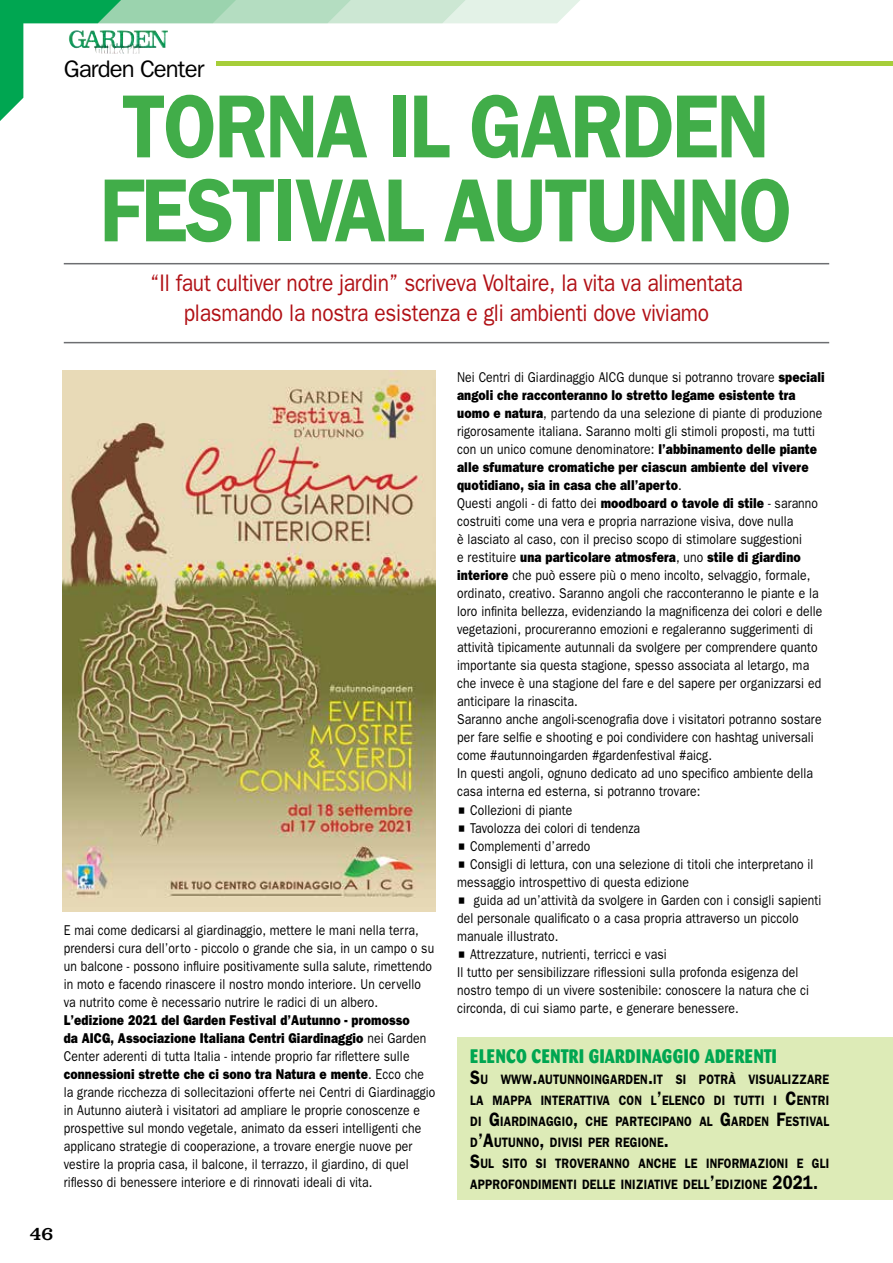
<style>
.page{position:relative;width:893px;height:1263px;background:#fff}
.page>*{position:absolute;margin:0;border:0;box-sizing:border-box;transform-origin:0 0}
.t1{font:600 90px/84px "Franklin Gothic";letter-spacing:-.03em;color:#41ad49;scale:.9 1}
.t2{font:24px/30px "Franklin Gothic";letter-spacing:-.01em;color:#b11116;text-align:center;scale:.88 1}
.t3{font:24px "Franklin Gothic";letter-spacing:-.04em;color:#000}
.t4{font:800 19.5px "Barmeno";letter-spacing:.03em;color:#00a651;scale:.85 1}
.t5{font:500 17.25px "Clarendon";color:#000}
.t6{font:14.25px/18px "Franklin Gothic";letter-spacing:.01em;color:#000;scale:.85 1}
.t7{font:800 14.25px "Franklin Gothic";letter-spacing:.01em;color:#000;scale:.85 1}
.t8{font:600 13.65px/21px "Franklin Gothic";letter-spacing:.015em;color:#000;scale:.85 1}
.s1{font-weight:800}
.s2{font-weight:400}
.s3{font-size:19.5px}
</style>
<div class="page">
<svg style="left:0;top:0;width:580px;height:121px"></svg>
<img style="left:68px;top:28px;width:100px;height:26px">
<hr style="left:216px;top:62px;width:677px;height:4px;background:#a6ce39">
<img style="left:63px;top:371px;width:373px;height:540px">
<hr style="left:64px;top:263px;width:765px;height:1px;background:#6d6e71">
<hr style="left:64px;top:342px;width:765px;height:1px;background:#6d6e71">
<div style="left:457px;top:1037px;width:436px;height:162px;background:#ddebb7"></div>
<h2 class="t3" style="left:64px;top:55px;width:142px">Garden Center</h2>
<h1 class="t1" style="left:100px;top:82px;width:771px">TORNA IL GARDEN<br>FESTIVAL AUTUNNO</h1>
<h2 class="t2" style="left:150px;top:267px;width:675px">“Il faut cultiver notre jardin” scriveva Voltaire, la vita va alimentata plasmando la nostra esistenza e gli ambienti dove viviamo</h2>
<p class="t6" style="left:64px;top:921px;width:437px">E mai come dedicarsi al giardinaggio, mettere le mani nella terra, prendersi cura dell’orto - piccolo o grande che sia, in un campo o su un balcone - possono influire positivamente sulla salute, rimettendo in moto e facendo rinascere il nostro mondo interiore. Un cervello va nutrito come è necessario nutrire le radici di un albero.</p>
<p class="t6" style="left:64px;top:1011px;width:439px"><span class="s1">L’edizione 2021 del Garden Festival d’Autunno - promosso<br>da AICG, Associazione Italiana Centri Giardinaggio</span> nei Garden Center aderenti di tutta Italia - intende proprio far riflettere sulle <span class="s1">connessioni strette che ci sono tra Natura e mente</span>. Ecco che la grande ricchezza di sollecitazioni offerte nei Centri di Giardinaggio in Autunno aiuterà i visitatori ad ampliare le proprie conoscenze e prospettive sul mondo vegetale, animato da esseri intelligenti che applicano strategie di cooperazione, a trovare energie nuove per vestire la propria casa, il balcone, il terrazzo, il giardino, di quel riflesso di benessere interiore e di rinnovati ideali di vita.</p>
<p class="t5" style="left:30px;top:1222px;width:25px">46</p>
<p class="t6" style="left:457px;top:368px;width:434px">Nei Centri di Giardinaggio AICG dunque si potranno trovare <span class="s1">speciali</span></p>
<p class="t7" style="left:457px;top:387px;width:400px">angoli che racconteranno lo stretto legame esistente tra</p>
<p class="t6" style="left:457px;top:404px;width:431px"><span class="s1">uomo e natura</span>, partendo da una selezione di piante di produzione</p>
<p class="t6" style="left:457px;top:422px;width:422px">rigorosamente italiana. Saranno molti gli stimoli proposti, ma tutti</p>
<p class="t6" style="left:457px;top:440px;width:425px">con un unico comune denominatore: <span class="s1">l’abbinamento delle piante</span></p>
<p class="t7" style="left:457px;top:459px;width:415px">alle sfumature cromatiche per ciascun ambiente del vivere</p>
<p class="t7" style="left:457px;top:477px;width:266px">quotidiano, sia in casa che all’aperto<span class="s2">.</span></p>
<p class="t6" style="left:457px;top:494px;width:426px">Questi angoli - di fatto dei <span class="s1">moodboard o tavole di stile</span> - saranno</p>
<p class="t6" style="left:457px;top:512px;width:397px">costruiti come una vera e propria narrazione visiva, dove nulla</p>
<p class="t6" style="left:457px;top:530px;width:407px">è lasciato al caso, con il preciso scopo di stimolare suggestioni</p>
<p class="t7" style="left:457px;top:549px;width:406px"><span class="s2">e restituire</span> una particolare atmosfera<span class="s2">, uno</span> stile di giardino</p>
<p class="t6" style="left:457px;top:566px;width:417px"><span class="s1">interiore</span> che può essere più o meno incolto, selvaggio, formale,</p>
<p class="t6" style="left:457px;top:584px;width:427px">ordinato, creativo. Saranno angoli che racconteranno le piante e la</p>
<p class="t6" style="left:457px;top:602px;width:431px">loro infinita bellezza, evidenziando la magnificenza dei colori e delle</p>
<p class="t6" style="left:457px;top:620px;width:420px">vegetazioni, procureranno emozioni e regaleranno suggerimenti di</p>
<p class="t6" style="left:457px;top:638px;width:426px">attività tipicamente autunnali da svolgere per comprendere quanto</p>
<p class="t6" style="left:457px;top:656px;width:416px">importante sia questa stagione, spesso associata al letargo, ma</p>
<p class="t6" style="left:457px;top:674px;width:430px">che invece è una stagione del fare e del sapere per organizzarsi ed</p>
<p class="t6" style="left:457px;top:692px;width:143px">anticipare la rinascita.</p>
<p class="t6" style="left:457px;top:710px;width:430px">Saranno anche angoli-scenografia dove i visitatori potranno sostare</p>
<p class="t6" style="left:457px;top:728px;width:421px">per fare selfie e shooting e poi condividere con hashtag universali</p>
<p class="t6" style="left:457px;top:746px;width:301px">come #autunnoingarden #gardenfestival #aicg.</p>
<p class="t6" style="left:457px;top:764px;width:420px">In questi angoli, ognuno dedicato ad uno specifico ambiente della</p>
<p class="t6" style="left:457px;top:782px;width:288px">casa interna ed esterna, si potranno trovare:</p>
<p class="t6" style="left:470px;top:800px;width:122px">Collezioni di piante</p>
<p class="t6" style="left:470px;top:818px;width:202px">Tavolozza dei colori di tendenza</p>
<p class="t6" style="left:470px;top:836px;width:143px">Complementi d’arredo</p>
<p class="t6" style="left:470px;top:854px;width:405px">Consigli di lettura, con una selezione di titoli che interpretano il</p>
<p class="t6" style="left:457px;top:872px;width:274px">messaggio introspettivo di questa edizione</p>
<p class="t6" style="left:474px;top:890px;width:410px">guida ad un’attività da svolgere in Garden con i consigli sapienti</p>
<p class="t6" style="left:457px;top:908px;width:403px">del personale qualificato o a casa propria attraverso un piccolo</p>
<p class="t6" style="left:457px;top:926px;width:121px">manuale illustrato.</p>
<p class="t6" style="left:470px;top:944px;width:233px">Attrezzature, nutrienti, terricci e vasi</p>
<p class="t6" style="left:457px;top:962px;width:403px">Il tutto per sensibilizzare riflessioni sulla profonda esigenza del</p>
<p class="t6" style="left:457px;top:980px;width:415px">nostro tempo di un vivere sostenibile: conoscere la natura che ci</p>
<p class="t6" style="left:457px;top:998px;width:333px">circonda, di cui siamo parte, e generare benessere.</p>
<h3 class="t4" style="left:470px;top:1044px;width:362px">ELENCO CENTRI GIARDINAGGIO ADERENTI</h3>
<p class="t8" style="left:470px;top:1068px;width:424px"><span class="s3">S</span>U WWW<span class="s3">.</span>AUTUNNOINGARDEN<span class="s3">.</span>IT SI POTRÀ VISUALIZZARE LA MAPPA INTERATTIVA CON L<span class="s3">’</span>ELENCO DI TUTTI I <span class="s3">C</span>ENTRI DI <span class="s3">G</span>IARDINAGGIO<span class="s3">,</span> CHE PARTECIPANO AL <span class="s3">G</span>ARDEN <span class="s3">F</span>ESTIVAL D<span class="s3">’A</span>UTUNNO<span class="s3">,</span> DIVISI PER REGIONE<span class="s3">.<br>S</span>UL SITO SI TROVERANNO ANCHE LE INFORMAZIONI E GLI APPROFONDIMENTI DELLE INIZIATIVE DELL<span class="s3">’</span>EDIZIONE <span class="s3">2021.</span></p>
</div>
